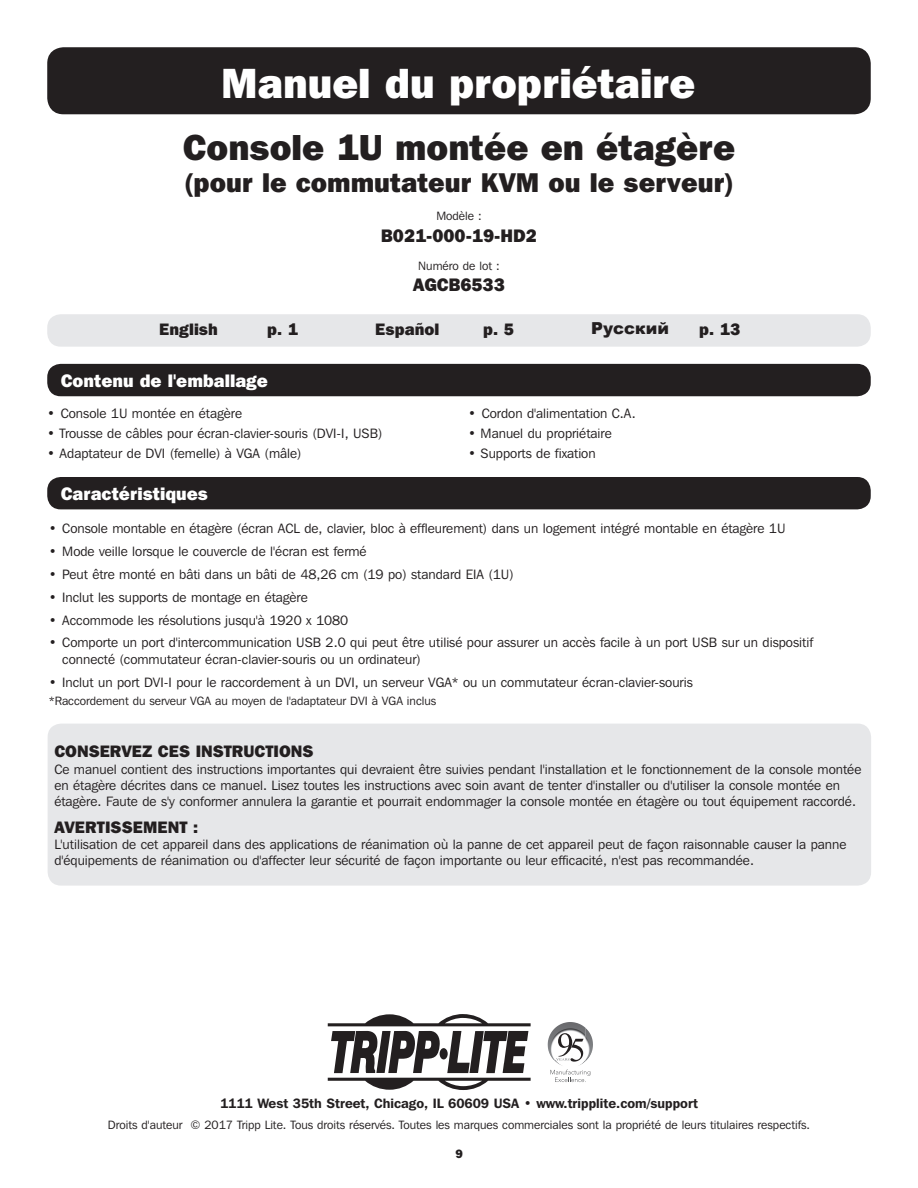
<style>
.page{position:relative;width:918px;height:1188px;background:#fff}
.page>*{position:absolute;margin:0;border:0;box-sizing:border-box;transform-origin:0 0}
.t1{font:800 42px "Franklin Gothic IT Cby BT";color:#fff}
.t2{font:800 36px "Franklin Gothic IT Cby BT";color:#231f20}
.t3{font:800 27px "Franklin Gothic IT Cby BT";color:#231f20}
.t4{font:800 18px "Franklin Gothic IT Cby BT";color:#fff}
.t5{font:800 18px "Franklin Gothic IT Cby BT";color:#231f20}
.t6{font:800 16.5px "Franklin Gothic IT Cby BT";color:#231f20}
.t7{font:900 16.5px "Arial";color:#231f20}
.t8{font:13.5px/16.2px "Franklin Gothic IT Cby BT";color:#231f20}
.t9{font:600 13.5px "Franklin Gothic IT Cby BT";color:#231f20}
.t10{font:12px "Franklin Gothic IT Cby BT";color:#231f20}
.t11{font:800 12px "Franklin Gothic IT Cby BT";color:#231f20}
</style>
<div class="page">
<div style="left:47px;top:47px;width:824px;height:67px;background:#231f20;border-radius:16px"></div>
<div style="left:47px;top:364px;width:824px;height:32px;background:#231f20;border-radius:14px"></div>
<div style="left:47px;top:314px;width:824px;height:33px;background:#e6e7e9;border-radius:14px"></div>
<div style="left:47px;top:477px;width:824px;height:32px;background:#231f20;border-radius:14px"></div>
<div style="left:48px;top:724px;width:823px;height:162px;background:#e6e7e9;border-radius:14px"></div>
<svg style="left:328px;top:1014px;width:203px;height:76px"></svg>
<img style="left:550px;top:1022px;width:19px;height:12px">
<img style="left:585px;top:1032px;width:8px;height:30px">
<img style="left:554px;top:1060px;width:27px;height:6px">
<svg style="left:550px;top:1070px;width:40px;height:12px"></svg>
<svg style="left:558px;top:1033px;width:26px;height:29px"></svg>
<p class="t1" style="left:221px;top:56px;width:476px">Manuel du propriétaire</p>
<p class="t2" style="left:183px;top:124px;width:554px">Console 1U montée en étagère</p>
<p class="t3" style="left:184px;top:165px;width:551px">(pour le commutateur KVM ou le serveur)</p>
<p class="t10" style="left:436px;top:208px;width:47px">Modèle :</p>
<p class="t5" style="left:381px;top:224px;width:157px">B021-000-19-HD2</p>
<p class="t10" style="left:418px;top:258px;width:83px">Numéro de lot :</p>
<p class="t5" style="left:413px;top:273px;width:93px">AGCB6533</p>
<p class="t6" style="left:159px;top:318px;width:60px">English</p>
<p class="t6" style="left:267px;top:318px;width:32px">p. 1</p>
<p class="t6" style="left:375px;top:318px;width:66px">Español</p>
<p class="t6" style="left:483px;top:318px;width:32px">p. 5</p>
<p class="t7" style="left:591px;top:316px;width:79px">Русский</p>
<p class="t6" style="left:699px;top:318px;width:43px">p. 13</p>
<p class="t4" style="left:61px;top:369px;width:209px">Contenu de l'emballage</p>
<p class="t8" style="left:47px;top:405px;width:196px">• Console 1U montée en étagère</p>
<p class="t8" style="left:47px;top:425px;width:337px">• Trousse de câbles pour écran-clavier-souris (DVI-I, USB)</p>
<p class="t8" style="left:47px;top:445px;width:256px">• Adaptateur de DVI (femelle) à VGA (mâle)</p>
<p class="t8" style="left:468px;top:405px;width:169px">• Cordon d'alimentation C.A.</p>
<p class="t8" style="left:468px;top:425px;width:145px">• Manuel du propriétaire</p>
<p class="t8" style="left:468px;top:445px;width:129px">• Supports de fixation</p>
<p class="t4" style="left:61px;top:483px;width:149px">Caractéristiques</p>
<p class="t8" style="left:49px;top:520px;width:738px">• Console montable en étagère (écran ACL de, clavier, bloc à effleurement) dans un logement intégré montable en étagère 1U</p>
<p class="t8" style="left:49px;top:543px;width:319px">• Mode veille lorsque le couvercle de l'écran est fermé</p>
<p class="t8" style="left:49px;top:566px;width:466px">• Peut être monté en bâti dans un bâti de 48,26 cm (19 po) standard EIA (1U)</p>
<p class="t8" style="left:49px;top:589px;width:261px">• Inclut les supports de montage en étagère</p>
<p class="t8" style="left:49px;top:611px;width:301px">• Accommode les résolutions jusqu'à 1920 x 1080</p>
<p class="t8" style="left:62px;top:634px;width:752px;text-indent:-14px">• Comporte un port d'intercommunication USB 2.0 qui peut être utilisé pour assurer un accès facile à un port USB sur un dispositif connecté (commutateur écran-clavier-souris ou un ordinateur)</p>
<p class="t8" style="left:49px;top:674px;width:646px">• Inclut un port DVI-I pour le raccordement à un DVI, un serveur VGA* ou un commutateur écran-clavier-souris</p>
<p class="t10" style="left:49px;top:693px;width:389px">*Raccordement du serveur VGA au moyen de l'adaptateur DVI à VGA inclus</p>
<p class="t6" style="left:54px;top:741px;width:261px">CONSERVEZ CES INSTRUCTIONS</p>
<p class="t8" style="left:54px;top:761px;width:809px">Ce manuel contient des instructions importantes qui devraient être suivies pendant l'installation et le fonctionnement de la console montée en étagère décrites dans ce manuel. Lisez toutes les instructions avec soin avant de tenter d'installer ou d'utiliser la console montée en étagère. Faute de s'y conformer annulera la garantie et pourrait endommager la console montée en étagère ou tout équipement raccordé.</p>
<p class="t6" style="left:54px;top:816px;width:145px">AVERTISSEMENT :</p>
<p class="t8" style="left:54px;top:836px;width:794px">L'utilisation de cet appareil dans des applications de réanimation où la panne de cet appareil peut de façon raisonnable causer la panne d'équipements de réanimation ou d'affecter leur sécurité de façon importante ou leur efficacité, n'est pas recommandée.</p>
<p class="t9" style="left:220px;top:1095px;width:479px">1111 West 35th Street, Chicago, IL 60609 USA • www.tripplite.com/support</p>
<p class="t10" style="left:108px;top:1118px;width:704px">Droits d'auteur © 2017 Tripp Lite. Tous droits réservés. Toutes les marques commerciales sont la propriété de leurs titulaires respectifs.</p>
<p class="t11" style="left:456px;top:1146px;width:9px">9</p>
</div>
